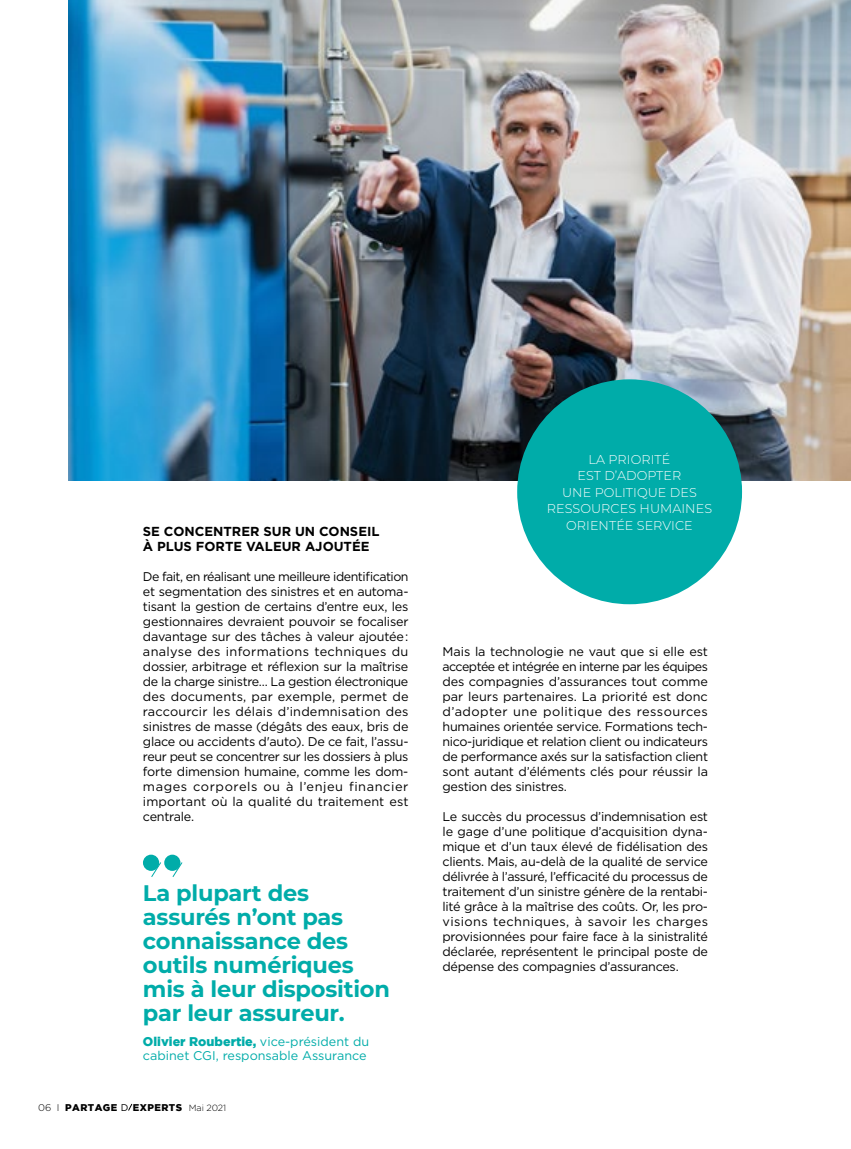
<style>
.page{position:relative;width:851px;height:1149px;background:#fff}
.page>*{position:absolute;margin:0;border:0;box-sizing:border-box;transform-origin:0 0}
.t1{font:700 22.5px/24px "Montserrat";letter-spacing:-.01em;color:#00aca9}
.t2{font:700 13.05px/15px "Gotham";color:#000}
.t3{font:300 12.75px/16.5px "Montserrat";letter-spacing:.005em;color:#fff;text-align:center}
.t4{font:12.6px/15px "Gotham";letter-spacing:-.02em;color:#000;text-align:justify}
.t5{font:12.6px/14.2px "Gotham";color:#00aca9}
.t6{font:900 9.75px "Gotham";letter-spacing:.045em;color:#000}
.s1{font-weight:900}
.s2{font-weight:300}
.s3{font-weight:400}
.s4{font-weight:300;font-size:9px}
</style>
<div class="page">
<hr style="left:850px;top:0;width:1px;height:1148px;background:#a4c4e1">
<img style="left:68px;top:0;width:782px;height:480px">
<svg style="left:128px;top:1103px;width:5px;height:8px"></svg>
<div style="left:143px;top:854px;width:16px;height:16px;background:#00aca9;border-radius:50%"></div>
<div style="left:164px;top:854px;width:16px;height:16px;background:#00aca9;border-radius:50%"></div>
<svg style="left:150px;top:861px;width:11px;height:16px"></svg>
<svg style="left:172px;top:861px;width:11px;height:16px"></svg>
<div style="left:517px;top:379px;width:225px;height:225px;background:#00aca9;border-radius:50%"></div>
<p class="t2" style="left:143px;top:523px;width:238px">SE CONCENTRER SUR UN CONSEIL<br>À PLUS FORTE VALEUR AJOUTÉE</p>
<p class="t4" style="left:143px;top:568px;width:267px">De fait, en réalisant une meilleure identification et segmentation des sinistres et en automa&shy;tisant la gestion de certains d’entre eux, les gestionnaires devraient pouvoir se focaliser davantage sur des tâches à valeur ajoutée : analyse des informations techniques du dossier, arbitrage et réflexion sur la maîtrise de la charge sinistre… La gestion électronique des documents, par exemple, permet de raccourcir les délais d’indemnisation des sinistres de masse (dégâts des eaux, bris de glace ou accidents d'auto). De ce fait, l’assu&shy;reur peut se concentrer sur les dossiers à plus forte dimension humaine, comme les dom&shy;mages corporels ou à l’enjeu financier important où la qualité du traitement est centrale.</p>
<h1 class="t1" style="left:143px;top:879px;width:248px">La plupart des assurés n’ont pas connaissance des outils numériques mis à leur disposition par leur assureur.</h1>
<p class="t5" style="left:143px;top:1033px;width:228px"><span class="s1">Olivier Roubertie,</span> vice-président du cabinet CGI, responsable Assurance</p>
<p class="t6" style="left:38px;top:1101px;width:189px"><span class="s2">06 I</span> PARTAGE <span class="s3">D</span> EXPERTS <span class="s4">Mai 2021</span></p>
<p class="t3" style="left:546px;top:450px;width:167px">LA PRIORITÉ<br>EST D’ADOPTER<br>UNE POLITIQUE DES<br>RESSOURCES HUMAINES<br>ORIENTÉE SERVICE</p>
<p class="t4" style="left:442px;top:643px;width:267px">Mais la technologie ne vaut que si elle est acceptée et intégrée en interne par les équipes des compagnies d’assurances tout comme par leurs partenaires. La priorité est donc d’adopter une politique des ressources humaines orientée service. Formations tech&shy;nico-juridique et relation client ou indicateurs de performance axés sur la satisfaction client sont autant d’éléments clés pour réussir la gestion des sinistres.</p>
<p class="t4" style="left:442px;top:808px;width:267px">Le succès du processus d’indemnisation est le gage d’une politique d’acquisition dyna&shy;mique et d’un taux élevé de fidélisation des clients. Mais, au-delà de la qualité de service délivrée à l’assuré, l’efficacité du processus de traitement d’un sinistre génère de la rentabi&shy;lité grâce à la maîtrise des coûts. Or, les pro&shy;visions techniques, à savoir les charges provisionnées pour faire face à la sinistralité déclarée, représentent le principal poste de dépense des compagnies d’assurances.</p>
</div>
